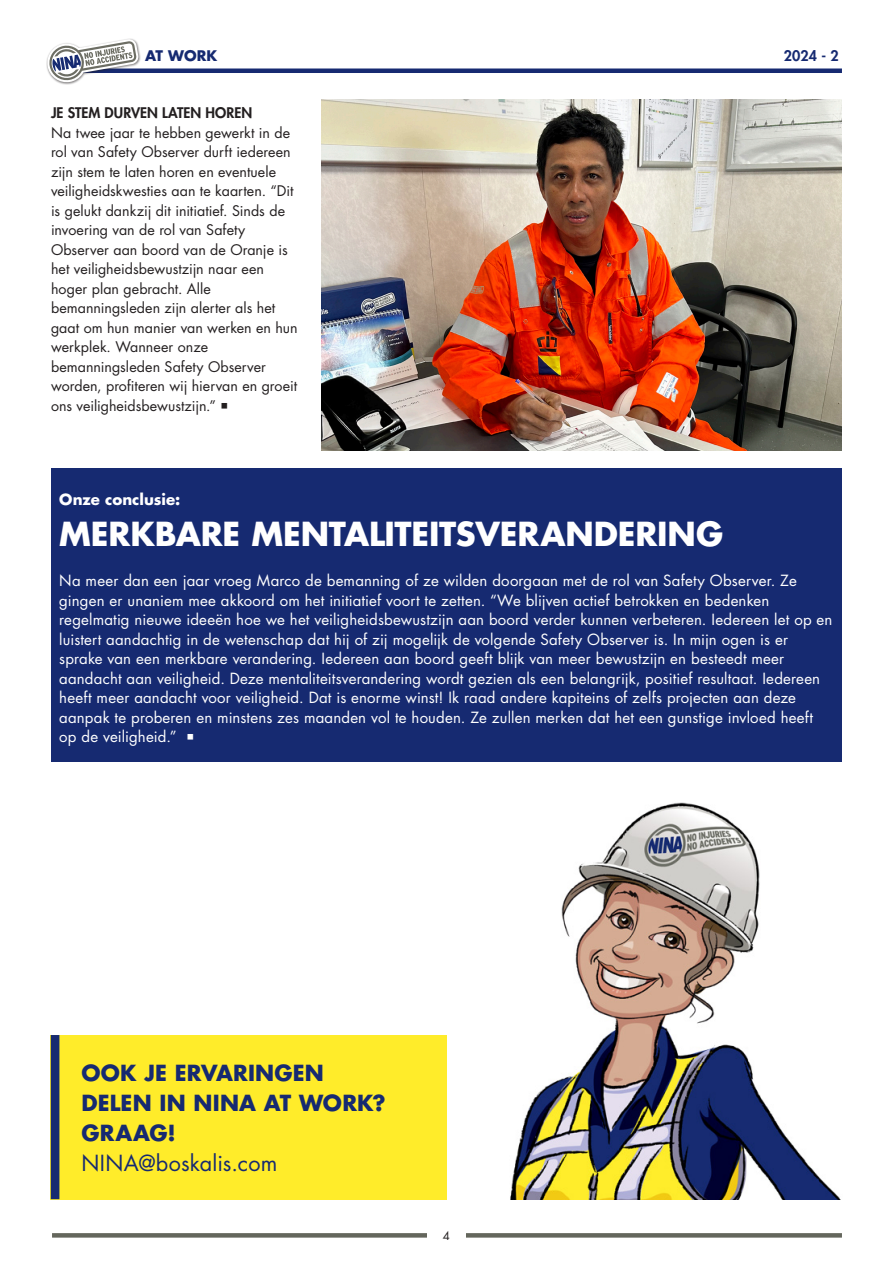
<style>
.page{position:relative;width:893px;height:1263px;background:#fff}
.page>*{position:absolute;margin:0;border:0;box-sizing:border-box;transform-origin:0 0}
._002_BOS_Heading_2_Chapter___50_50_pt{font:700 32.25px "Futura Std";letter-spacing:-.005em;color:#fff}
._000_BOS_Introduction___9_5_13_pt{font:700 21.6px "Futura Std";letter-spacing:.01em;color:#162a71}
._000_BOS_Introduction___9_5_13_pt-2{font:21.6px "Futura Std";letter-spacing:.01em;color:#162a71}
._000_BOS_Introduction___9_5_13_pt-3{font:15px/19.5px "Futura Std";letter-spacing:.01em;color:#fff}
._002_BOS_Heading_2_Chapter___50_50_pt-2{font:700 15px "Futura Std";color:#fff}
._005_BOS_Body___No_Hyph___9_5_13_pt{font:14.25px/19.5px "Futura Std";letter-spacing:.005em;color:#231f20}
._005_BOS_Body___No_Hyph___9_5_13_pt-2{font:800 14.25px "Futura Std";color:#231f20}
._000_BOS_Introduction___9_5_13_pt-4{font:700 14.25px "Futura Std";letter-spacing:.005em;color:#162a71}
._000_BOS_Introduction___9_5_13_pt-5{font:800 14.25px "Futura Std";color:#162a71}
._002_BOS_Heading_2_Chapter___50_50_pt-3{font:11.4px "Futura Std";color:#231f20}
</style>
<div class="page">
<div style="left:51px;top:68px;width:791px;height:5px;background:#162a71"></div>
<div style="left:46px;top:38px;width:95px;height:47px;background:#231f20;opacity:.55"></div>
<svg style="left:47px;top:39px;width:92px;height:44px"></svg>
<svg style="left:52px;top:1233px;width:790px;height:4px;background:#686a61"></svg>
<div style="left:427px;top:1222px;width:38px;height:26px;background:#fff"></div>
<img style="left:322px;top:100px;width:520px;height:351px">
<div style="left:51px;top:469px;width:791px;height:293px;background:#162a71"></div>
<img style="left:510px;top:802px;width:330px;height:397px">
<div style="left:51px;top:1035px;width:396px;height:164px;background:#ffec2a"></div>
<div style="left:51px;top:1035px;width:8px;height:164px;background:#162a71"></div>
<p class="_000_BOS_Introduction___9_5_13_pt-4" style="left:145px;top:46px;width:74px">AT WORK</p>
<p class="_000_BOS_Introduction___9_5_13_pt-5" style="left:784px;top:46px;width:56px">2024 - 2</p>
<p class="_005_BOS_Body___No_Hyph___9_5_13_pt-2" style="left:51px;top:104px;width:203px">JE STEM DURVEN LATEN HOREN</p>
<p class="_005_BOS_Body___No_Hyph___9_5_13_pt" style="left:51px;top:123px;width:248px">Na twee jaar te hebben gewerkt in de rol van Safety Observer durft iedereen zijn stem te laten horen en eventuele veiligheidskwesties aan te kaarten. “Dit is gelukt dankzij dit initiatief. Sinds de invoering van de rol van Safety Observer aan boord van de Oranje is het veiligheidsbewustzijn naar een hoger plan gebracht. Alle bemanningsleden zijn alerter als het gaat om hun manier van werken en hun werkplek. Wanneer onze bemanningsleden Safety Observer worden, profiteren wij hiervan en groeit ons veiligheidsbewustzijn.” ○</p>
<p class="_002_BOS_Heading_2_Chapter___50_50_pt-2" style="left:59px;top:490px;width:122px">Onze conclusie:</p>
<p class="_002_BOS_Heading_2_Chapter___50_50_pt" style="left:59px;top:512px;width:665px">MERKBARE MENTALITEITSVERANDERING</p>
<p class="_000_BOS_Introduction___9_5_13_pt-3" style="left:59px;top:571px;width:775px">Na meer dan een jaar vroeg Marco de bemanning of ze wilden doorgaan met de rol van Safety Observer. Ze gingen er unaniem mee akkoord om het initiatief voort te zetten. “We blijven actief betrokken en bedenken regelmatig nieuwe ideeën hoe we het veiligheidsbewustzijn aan boord verder kunnen verbeteren. Iedereen let op en luistert aandachtig in de wetenschap dat hij of zij mogelijk de volgende Safety Observer is. In mijn ogen is er sprake van een merkbare verandering. Iedereen aan boord geeft blijk van meer bewustzijn en besteedt meer aandacht aan veiligheid. Deze mentaliteitsverandering wordt gezien als een belangrijk, positief resultaat. Iedereen heeft meer aandacht voor veiligheid. Dat is enorme winst! Ik raad andere kapiteins of zelfs projecten aan deze aanpak te proberen en minstens zes maanden vol te houden. Ze zullen merken dat het een gunstige invloed heeft op de veiligheid.” ○</p>
<p class="_000_BOS_Introduction___9_5_13_pt" style="left:81px;top:1058px;width:244px">OOK JE ERVARINGEN</p>
<p class="_000_BOS_Introduction___9_5_13_pt" style="left:81px;top:1088px;width:306px">DELEN IN NINA AT WORK?</p>
<p class="_000_BOS_Introduction___9_5_13_pt" style="left:81px;top:1119px;width:96px">GRAAG!</p>
<p class="_000_BOS_Introduction___9_5_13_pt-2" style="left:81px;top:1150px;width:198px">NINA@boskalis.com</p>
<p class="_002_BOS_Heading_2_Chapter___50_50_pt-3" style="left:443px;top:1228px;width:9px">4</p>
</div>
